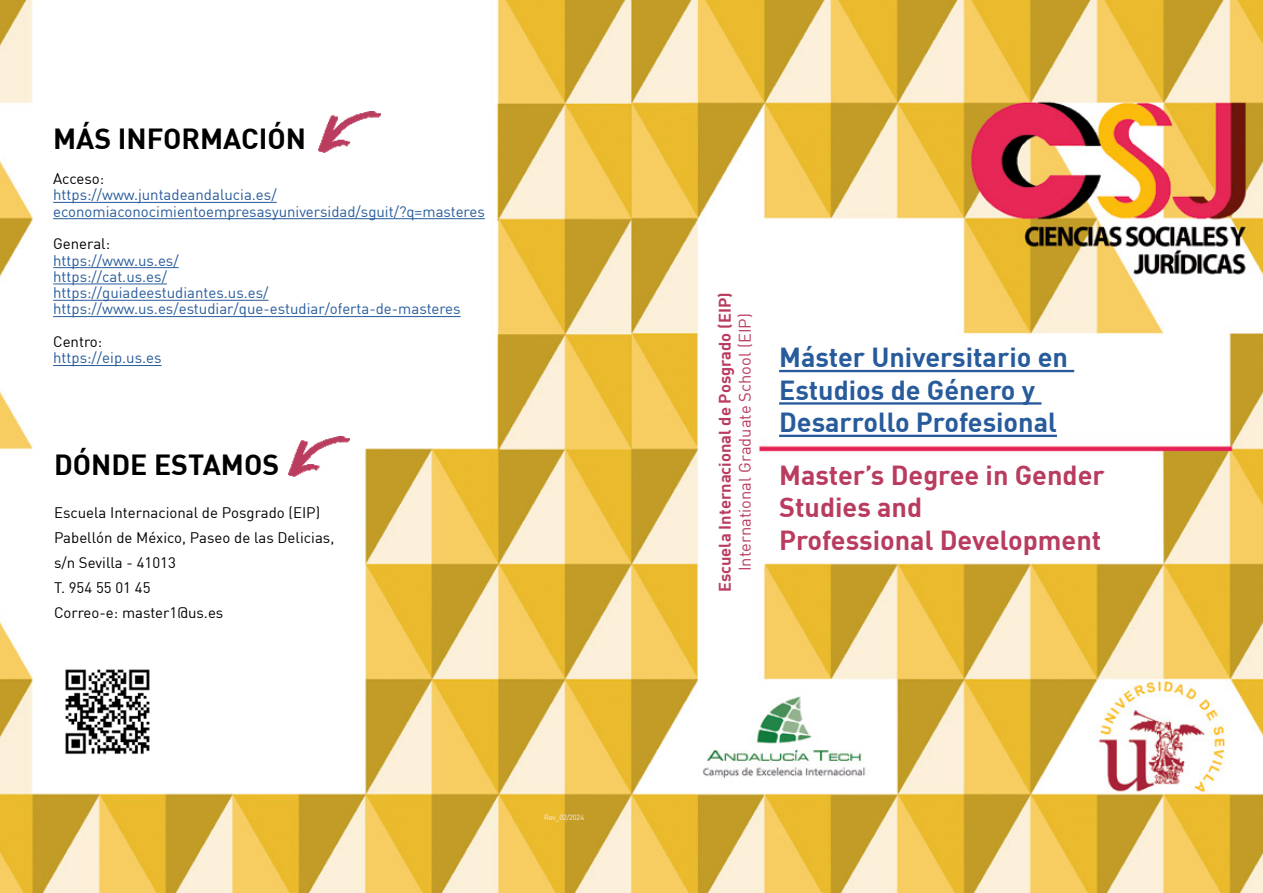
<style>
.page{position:relative;width:1263px;height:893px;background:#fff}
.page>*{position:absolute;margin:0;border:0;box-sizing:border-box;transform-origin:0 0}
.t1{font:700 28.5px "DIN";color:#000}
.t2{font:700 27px/32.4px "DIN";color:#275b9b}
.t3{font:700 27px/32.4px "DIN";color:#b93c5f}
.t4{font:700 16.5px "DIN";color:#b93c5f}
.t5{font:16.5px "DIN";color:#b93c5f}
.t6{font:15px/16.4px "DIN";color:#275b9b}
.t7{font:15px/24.8px "DIN";color:#000}
.t8{font:7.5px "DIN";letter-spacing:-.02em;color:#ffedf0}
</style>
<div class="page">
<img style="left:0;top:0;width:1263px;height:893px">
<img style="left:319px;top:112px;width:61px;height:40px">
<img style="left:288px;top:436px;width:61px;height:41px">
<hr style="left:779px;top:370px;width:295px;height:2px;background:#275b9b">
<hr style="left:779px;top:402px;width:262px;height:3px;background:#275b9b">
<hr style="left:779px;top:435px;width:278px;height:2px;background:#275b9b">
<img style="left:54px;top:658px;width:107px;height:107px">
<hr style="left:53px;top:202px;width:224px;height:1px;background:#275b9b">
<hr style="left:53px;top:218px;width:432px;height:1px;background:#275b9b">
<hr style="left:53px;top:267px;width:126px;height:1px;background:#275b9b">
<hr style="left:53px;top:284px;width:114px;height:1px;background:#275b9b">
<hr style="left:53px;top:300px;width:216px;height:1px;background:#275b9b">
<hr style="left:53px;top:316px;width:408px;height:1px;background:#275b9b">
<hr style="left:53px;top:365px;width:109px;height:1px;background:#275b9b">
<h1 class="t1" style="left:53px;top:120px;width:254px">MÁS INFORMACIÓN</h1>
<p class="t7" style="left:53px;top:166px;width:53px">Acceso:</p>
<p class="t6" style="left:53px;top:186px;width:433px">https://www.juntadeandalucia.es/ economiaconocimientoempresasyuniversidad/sguit/?q=masteres</p>
<p class="t7" style="left:53px;top:231px;width:59px">General:</p>
<p class="t6" style="left:53px;top:252px;width:409px">https://www.us.es/<br>https://cat.us.es/<br>https://guiadeestudiantes.us.es/ https://www.us.es/estudiar/que-estudiar/oferta-de-masteres</p>
<p class="t7" style="left:53px;top:329px;width:51px">Centro:</p>
<p class="t6" style="left:53px;top:349px;width:110px">https://eip.us.es</p>
<h1 class="t1" style="left:54px;top:446px;width:227px">DÓNDE ESTAMOS</h1>
<p class="t7" style="left:54px;top:500px;width:282px">Escuela Internacional de Posgrado (EIP)<br>Pabellón de México, Paseo de las Delicias, s/n Sevilla - 41013<br>T. 954 55 01 45<br>Correo-e: master1@us.es</p>
<p class="t8" style="left:544px;top:813px;width:42px">Rev_02/2024</p>
<p class="t4" style="left:714px;top:592px;width:301px;rotate:-90deg">Escuela Internacional de Posgrado (EIP)</p>
<p class="t5" style="left:734px;top:571px;width:259px;rotate:-90deg">International Graduate School (EIP)</p>
<h2 class="t2" style="left:779px;top:340px;width:290px">Máster Universitario en<br>Estudios de Género y<br>Desarrollo Profesional</h2>
<h2 class="t3" style="left:779px;top:458px;width:327px">Master’s Degree in Gender<br>Studies and<br>Professional Development</h2>
</div>
